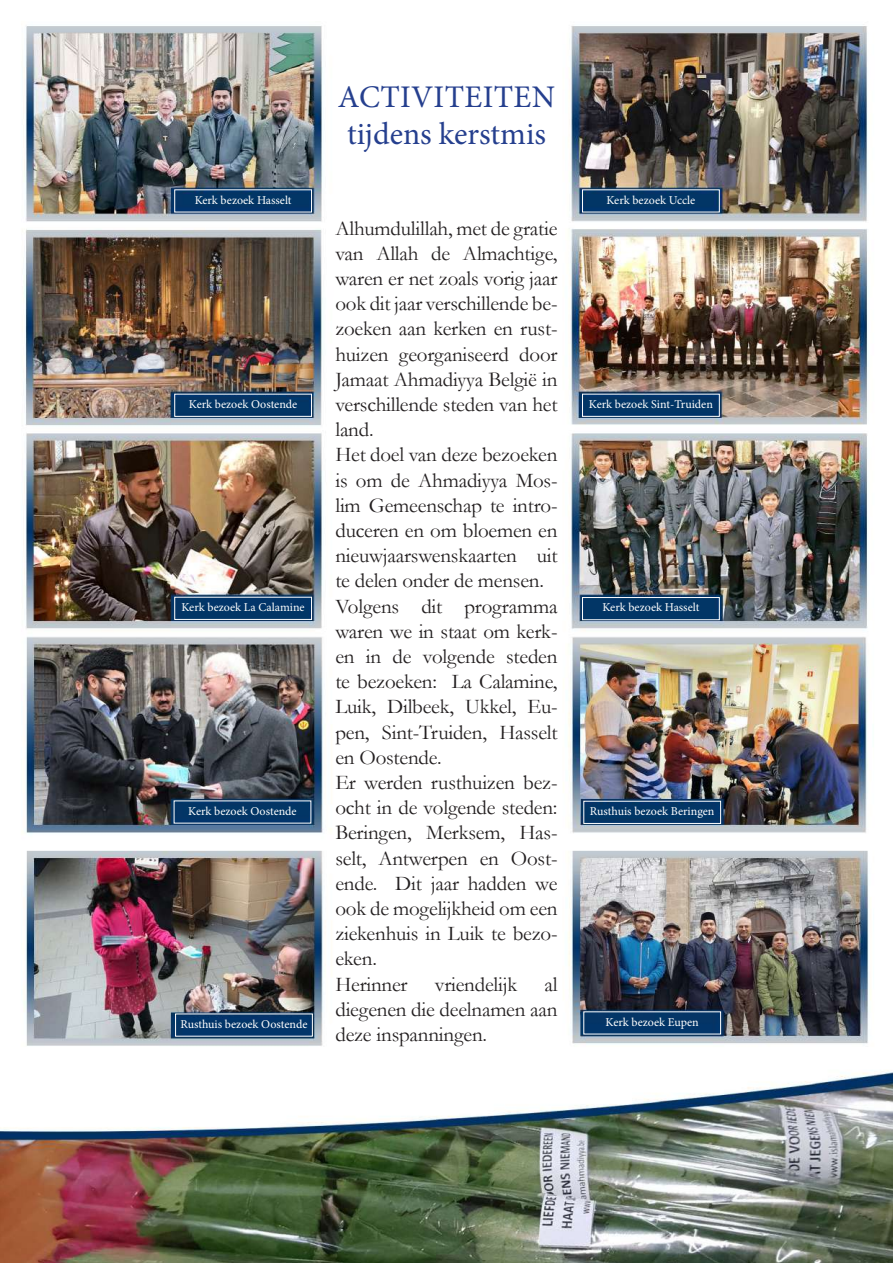
<style>
.page{position:relative;width:893px;height:1263px;background:#fff}
.page>*{position:absolute;margin:0;border:0;box-sizing:border-box;transform-origin:0 0}
.t1{font:31.5px/37.8px "Minion Pro";letter-spacing:.005em;color:#253f8e}
.t2{font:21px/25.2px "Garamond";letter-spacing:-.01em;color:#231f20}
.t3{font:12px "Minion Pro";color:#fff}
</style>
<div class="page">
<img style="left:0;top:26px;width:893px;height:1237px">
<div style="left:174px;top:394px;width:138px;height:23px;border:1px solid #fff"></div>
<div style="left:174px;top:597px;width:138px;height:23px;border:1px solid #fff"></div>
<div style="left:582px;top:394px;width:138px;height:23px;border:1px solid #fff"></div>
<div style="left:582px;top:597px;width:138px;height:23px;border:1px solid #fff"></div>
<div style="left:583px;top:801px;width:138px;height:23px;border:1px solid #fff"></div>
<h1 class="t1" style="left:338px;top:78px;width:219px">ACTIVITEITEN tijdens kerstmis</h1>
<p class="t3" style="left:195px;top:192px;width:98px">Kerk bezoek Hasselt</p>
<p class="t3" style="left:606px;top:192px;width:90px">Kerk bezoek Uccle</p>
<p class="t3" style="left:189px;top:396px;width:110px">Kerk bezoek Oostende</p>
<p class="t3" style="left:181px;top:599px;width:125px">Kerk bezoek La Calamine</p>
<p class="t3" style="left:188px;top:803px;width:110px">Kerk bezoek Oostende</p>
<p class="t3" style="left:180px;top:1016px;width:128px">Rusthuis bezoek Oostende</p>
<p class="t2" style="left:335px;top:215px;width:224px">Alhumdulillah, met de gratie van Allah de Almachtige, waren er net zoals vorig jaar ook dit jaar verschillende be&shy;zoeken aan kerken en rust&shy;huizen georganiseerd door<br>Jamaat Ahmadiyya België in verschillende steden van het land.<br>Het doel van deze bezoeken is om de Ahmadiyya Mos&shy;lim Gemeenschap te intro&shy;duceren en om bloemen en nieuwjaarswenskaarten uit te delen onder de mensen.<br>Volgens dit programma waren we in staat om kerk&shy;en in de volgende steden te bezoeken: La Calamine,<br>Luik, Dilbeek, Ukkel, Eu&shy;pen, Sint-Truiden, Hasselt en Oostende.<br>Er werden rusthuizen bez&shy;ocht in de volgende steden:<br>Beringen, Merksem, Has&shy;selt, Antwerpen en Oost&shy;ende. Dit jaar hadden we ook de mogelijkheid om een ziekenhuis in Luik te bezo&shy;eken.<br>Herinner</p>
<p class="t2" style="left:435px;top:971px;width:84px">vriendelijk</p>
<p class="t2" style="left:335px;top:971px;width:224px;text-align:justify;text-indent:209px">al diegenen die deelnamen aan deze inspanningen.</p>
<p class="t3" style="left:589px;top:396px;width:125px">Kerk bezoek Sint-Truiden</p>
<p class="t3" style="left:602px;top:599px;width:98px">Kerk bezoek Hasselt</p>
<p class="t3" style="left:590px;top:803px;width:126px">Rusthuis bezoek Beringen</p>
<p class="t3" style="left:606px;top:1014px;width:95px">Kerk bezoek Eupen</p>
</div>
